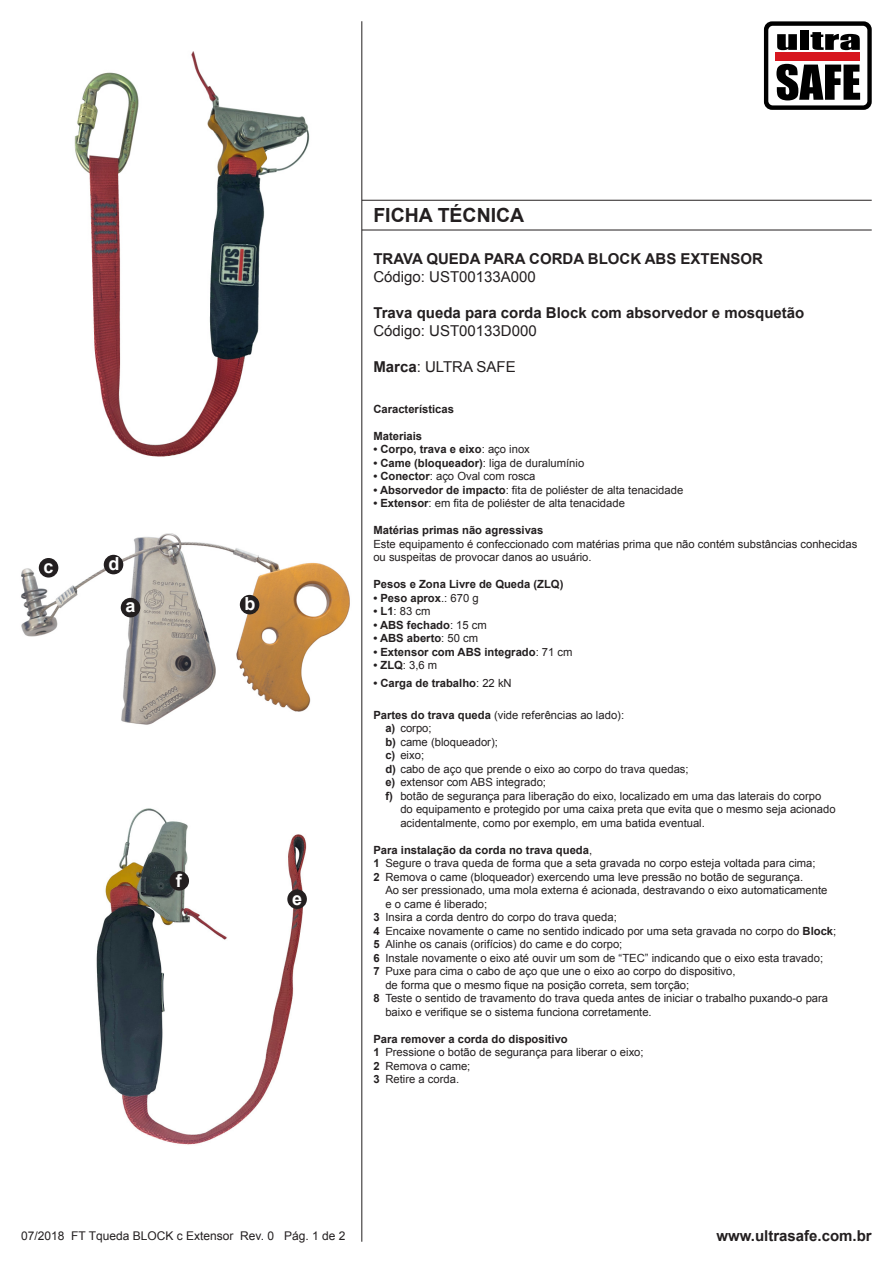
<style>
.page{position:relative;width:893px;height:1263px;background:#fff}
.page>*{position:absolute;margin:0;border:0;box-sizing:border-box;transform-origin:0 0}
.t1{font:700 19.5px "Arial";color:#231f20}
.t2{font:700 18px "Arial";color:#fff}
.t3{font:700 15px "Arial";color:#231f20}
.t4{font:15px "Arial";color:#231f20}
.t5{font:12px "Arial";color:#231f20}
.t6{font:11.25px/13.5px "Arial";color:#231f20}
.t7{font:700 11.25px "Arial";color:#231f20}
.s1{font-weight:700}
.s2{font-weight:400}
</style>
<div class="page">
<hr style="left:361px;top:21px;width:1px;height:1221px;background:#231f20">
<svg style="left:764px;top:21px;width:108px;height:89px;background:#191919"></svg>
<div style="left:768px;top:26px;width:99px;height:79px;background:#fff;border-radius:4px"></div>
<div style="left:775px;top:53px;width:85px;height:8px;background:#d7171f"></div>
<svg style="left:777px;top:34px;width:20px;height:16px"></svg>
<div style="left:800px;top:31px;width:9px;height:19px;background:#000"></div>
<svg style="left:810px;top:32px;width:50px;height:18px"></svg>
<svg style="left:776px;top:64px;width:84px;height:36px"></svg>
<hr style="left:362px;top:200px;width:510px;height:1px;background:#231f20">
<hr style="left:362px;top:230px;width:510px;height:1px;background:#231f20">
<img style="left:21px;top:533px;width:329px;height:192px">
<div style="left:121px;top:598px;width:19px;height:19px;background:#231f20;border-radius:50%"></div>
<div style="left:240px;top:595px;width:19px;height:19px;background:#231f20;border-radius:50%"></div>
<div style="left:39px;top:558px;width:19px;height:19px;background:#231f20;border-radius:50%"></div>
<div style="left:104px;top:555px;width:19px;height:19px;background:#231f20;border-radius:50%"></div>
<img style="left:74px;top:51px;width:236px;height:406px">
<img style="left:96px;top:808px;width:211px;height:337px">
<div style="left:287px;top:889px;width:20px;height:20px;background:#231f20;border-radius:50%"></div>
<div style="left:169px;top:871px;width:20px;height:20px;background:#231f20;border-radius:50%"></div>
<p class="t2" style="left:44px;top:557px;width:12px">c</p>
<p class="t2" style="left:109px;top:554px;width:12px">d</p>
<p class="t2" style="left:126px;top:595px;width:12px">a</p>
<p class="t2" style="left:245px;top:594px;width:12px">b</p>
<p class="t2" style="left:176px;top:870px;width:7px">f</p>
<p class="t2" style="left:292px;top:888px;width:12px">e</p>
<p class="t1" style="left:373px;top:205px;width:138px">FICHA TÉCN ICA</p>
<p class="t3" style="left:373px;top:251px;width:391px">Trava queda para corda Block ABS Extensor</p>
<p class="t4" style="left:373px;top:269px;width:164px">Código: UST00133A000</p>
<p class="t3" style="left:373px;top:305px;width:432px">Trava queda para corda Block com absorvedor e mosquetão</p>
<p class="t4" style="left:373px;top:323px;width:165px">Código: UST00133D000</p>
<p class="t4" style="left:373px;top:359px;width:144px"><span class="s1">Marca</span>: ULTRA SAFE</p>
<p class="t7" style="left:373px;top:403px;width:82px">Características</p>
<p class="t7" style="left:373px;top:430px;width:50px">Materiais</p>
<p class="t7" style="left:373px;top:443px;width:158px">• Corpo, trava e eixo<span class="s2">: aço inox</span></p>
<p class="t6" style="left:373px;top:456px;width:212px"><span class="s1">• Came (bloqueador)</span>: liga de duralumínio</p>
<p class="t6" style="left:373px;top:470px;width:164px"><span class="s1">• Conector</span>: aço Oval com rosca</p>
<p class="t6" style="left:373px;top:483px;width:311px"><span class="s1">• Absorvedor de impacto</span>: fita de poliéster de alta tenacidade</p>
<p class="t6" style="left:373px;top:497px;width:253px"><span class="s1">• Extensor</span>: em fita de poliéster de alta tenacidade</p>
<p class="t7" style="left:373px;top:524px;width:172px">Matérias primas não agressivas</p>
<p class="t6" style="left:373px;top:537px;width:485px">Este equipamento é confeccionado com matérias prima que não contém substâncias conhecidas ou suspeitas de provocar danos ao usuário.</p>
<p class="t7" style="left:373px;top:578px;width:192px">Pesos e Zona Livre de Queda (ZLQ)</p>
<p class="t7" style="left:373px;top:592px;width:107px">• Peso aprox<span class="s2">.: 670 g</span></p>
<p class="t6" style="left:373px;top:605px;width:59px"><span class="s1">• L1</span>: 83 cm</p>
<p class="t7" style="left:373px;top:619px;width:115px">• ABS fechado<span class="s2">: 15 cm</span></p>
<p class="t7" style="left:373px;top:632px;width:106px">• ABS aberto<span class="s2">: 50 cm</span></p>
<p class="t7" style="left:373px;top:646px;width:201px">• Extensor com ABS integrado<span class="s2">: 71 cm</span></p>
<p class="t6" style="left:373px;top:659px;width:65px"><span class="s1">• ZLQ</span>: 3,6 m</p>
<p class="t7" style="left:373px;top:677px;width:140px">• Carga de trabalho<span class="s2">: 22 kN</span></p>
<p class="t6" style="left:373px;top:708px;width:252px"><span class="s1">Partes do trava queda</span> (vide referências ao lado):</p>
<p class="t6" style="left:385px;top:722px;width:114px"><span class="s1">a)</span> corpo;<br><span class="s1">b)</span> came (bloqueador);</p>
<p class="t6" style="left:385px;top:749px;width:305px"><span class="s1">c)</span> eixo;<br><span class="s1">d)</span> cabo de aço que prende o eixo ao corpo do trava quedas;</p>
<p class="t6" style="left:385px;top:776px;width:162px"><span class="s1">e)</span> extensor com ABS integrado;</p>
<p class="t6" style="left:385px;top:789px;width:437px"><span class="s1">f)</span> botão de segurança para liberação do eixo, localizado em uma das laterais do corpo</p>
<p class="t6" style="left:400px;top:803px;width:437px">do equipamento e protegido por uma caixa preta que evita que o mesmo seja acionado</p>
<p class="t6" style="left:400px;top:816px;width:306px">acidentalmente, como por exemplo, em uma batida eventual.</p>
<p class="t7" style="left:373px;top:844px;width:220px">Para instalação da corda no trava queda<span class="s2">,</span></p>
<p class="t6" style="left:373px;top:857px;width:444px"><span class="s1">1</span> Segure o trava queda de forma que a seta gravada no corpo esteja voltada para cima;</p>
<p class="t6" style="left:385px;top:870px;width:444px;text-indent:-12px"><span class="s1">2</span> Remova o came (bloqueador) exercendo uma leve pressão no botão de segurança.<br>Ao ser pressionado, uma mola externa é acionada, destravando o eixo automaticamente e o came é liberado;</p>
<p class="t6" style="left:373px;top:911px;width:245px"><span class="s1">3</span> Insira a corda dentro do corpo do trava queda;</p>
<p class="t6" style="left:373px;top:924px;width:464px"><span class="s1">4</span> Encaixe novamente o came no sentido indicado por uma seta gravada no corpo do <span class="s1">Block</span>;</p>
<p class="t6" style="left:373px;top:938px;width:250px"><span class="s1">5</span> Alinhe os canais (orifícios) do came e do corpo;</p>
<p class="t6" style="left:373px;top:951px;width:451px"><span class="s1">6</span> Instale novamente o eixo até ouvir um som de “TEC” indicando que o eixo esta travado;</p>
<p class="t6" style="left:385px;top:965px;width:352px;text-indent:-12px"><span class="s1">7</span> Puxe para cima o cabo de aço que une o eixo ao corpo do dispositivo, de forma que o mesmo fique na posição correta, sem torção;</p>
<p class="t6" style="left:385px;top:992px;width:444px;text-indent:-12px"><span class="s1">8</span> Teste o sentido de travamento do trava queda antes de iniciar o trabalho puxando-o para baixo e verifique se o sistema funciona corretamente.</p>
<p class="t7" style="left:373px;top:1033px;width:196px">Para remover a corda do dispositivo</p>
<p class="t6" style="left:373px;top:1046px;width:272px"><span class="s1">1</span> Pressione o botão de segurança para liberar o eixo;</p>
<p class="t6" style="left:373px;top:1059px;width:99px"><span class="s1">2</span> Remova o came;</p>
<p class="t6" style="left:373px;top:1073px;width:87px"><span class="s1">3</span> Retire a corda.</p>
<p class="t5" style="left:21px;top:1229px;width:326px">07/2018 FT Tqueda BLOCK c Extensor Rev. 0 Pág. 1 de 2</p>
<p class="t3" style="left:716px;top:1227px;width:157px">www.ultrasafe.com.br</p>
</div>
